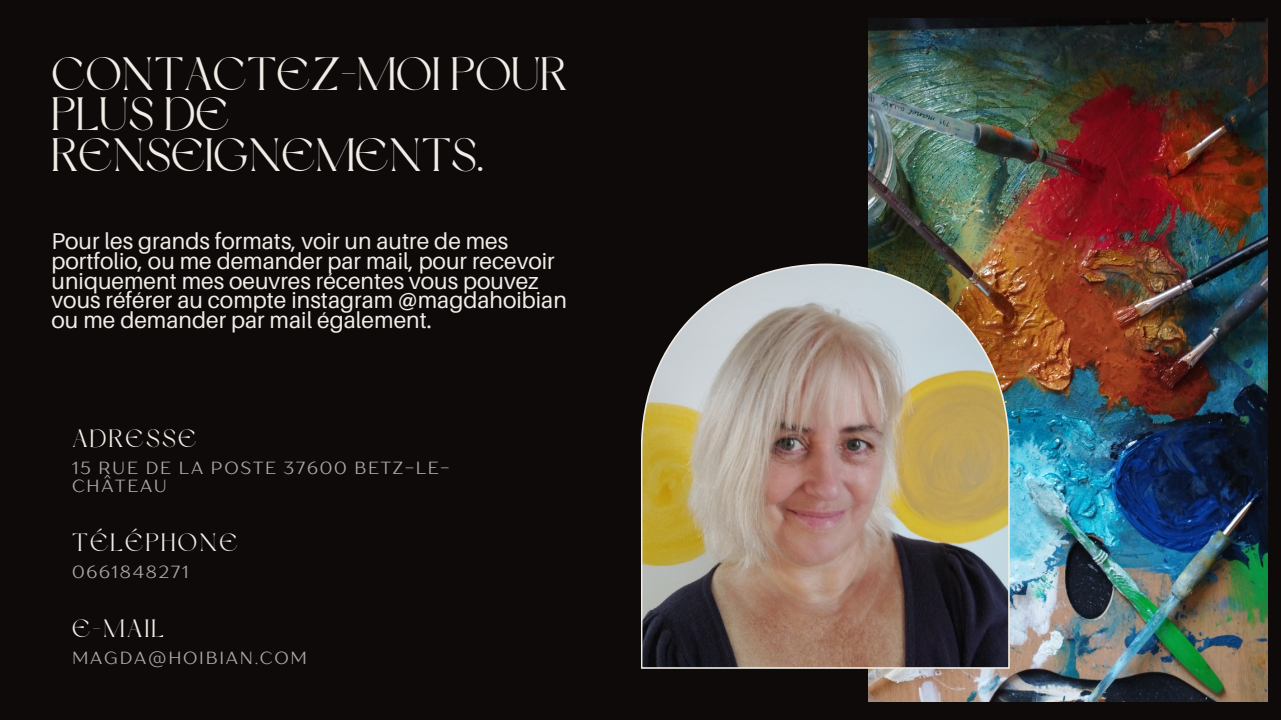
<style>
.page{position:relative;width:1281px;height:720px;background:#0e0a0a}
.page>*{position:absolute;margin:0;border:0;box-sizing:border-box;transform-origin:0 0}
.t1{font:46.62px/40.4px "Dream Avenue";color:#eeeee6}
.t2{font:25px "Dream Avenue";letter-spacing:.09em;color:#eeeee6}
.t3{font:22.88px/19.8px "Aileron";color:#eeeee6}
.t4{font:17.5px/17.9px "TT Drugs";letter-spacing:.1em;color:#aba9a8}
</style>
<div class="page">
<img style="left:868px;top:18px;width:399px;height:684px">
<img style="left:641px;top:264px;width:369px;height:405px">
<p class="t1" style="left:52px;top:58px;width:517px">CONTACTEZ-MOI POUR<br>PLUS DE<br>RENSEIGNEMENTS.</p>
<p class="t3" style="left:52px;top:231px;width:517px">Pour les grands formats, voir un autre de mes portfolio, ou me demander par mail, pour recevoir uniquement mes oeuvres récentes vous pouvez vous référer au compte instagram @magdahoibian ou me demander par mail également.</p>
<p class="t2" style="left:72px;top:428px;width:126px">ADRESSE</p>
<p class="t4" style="left:72px;top:459px;width:379px">15 RUE DE LA POSTE 37600 BETZ-LE-<br>CHÂTEAU</p>
<p class="t2" style="left:72px;top:532px;width:167px">TÉLÉPHONE</p>
<p class="t4" style="left:72px;top:562px;width:118px">0661848271</p>
<p class="t2" style="left:72px;top:618px;width:93px">E-MAIL</p>
<p class="t4" style="left:72px;top:648px;width:236px">MAGDA@HOIBIAN.COM</p>
</div>
